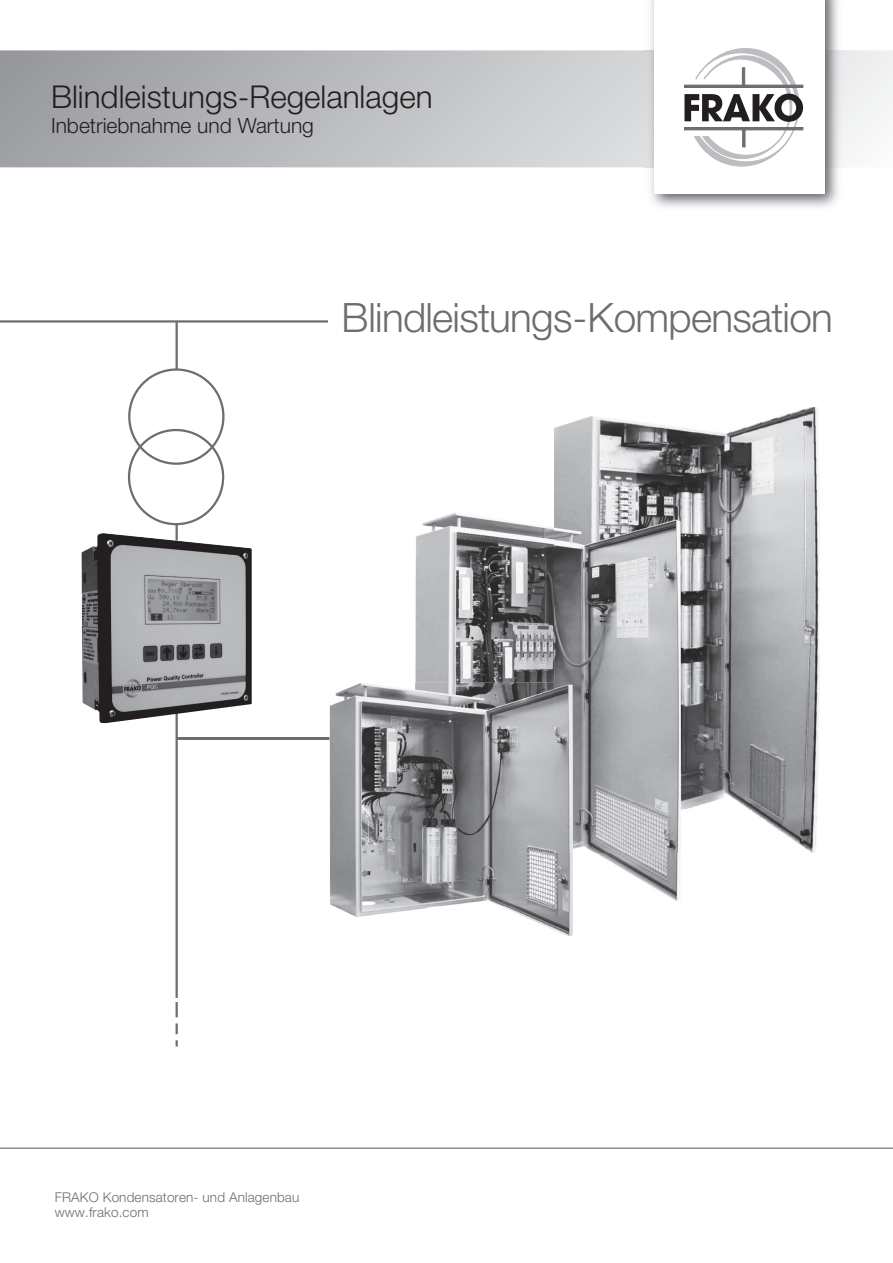
<style>
.page{position:relative;width:893px;height:1263px;background:#fff}
.page>*{position:absolute;margin:0;border:0;box-sizing:border-box;transform-origin:0 0}
.t1{font:300 40.5px "Helvetica Neue LT Pro";letter-spacing:-.02em;color:#6c6d70}
.t2{font:300 31.5px "Helvetica Neue LT Pro";color:#231f20}
.t3{font:300 21px "Helvetica Neue LT Pro";color:#231f20}
.t4{font:300 13.5px/15.6px "Helvetica Neue LT Pro";letter-spacing:.01em;color:#6c6d70}
</style>
<div class="page">
<hr style="left:176px;top:524px;width:2px;height:474px;background:#6c6d70">
<hr style="left:176px;top:321px;width:2px;height:49px;background:#6c6d70">
<hr style="left:0;top:320px;width:328px;height:3px;background:#6c6d70">
<div style="left:128px;top:368px;width:97px;height:97px;border:2px solid #6c6d70;border-radius:50%"></div>
<div style="left:128px;top:429px;width:96px;height:96px;border:2px solid #6c6d70;border-radius:50%"></div>
<svg style="left:176px;top:1002px;width:2px;height:15px"></svg>
<svg style="left:176px;top:1023px;width:2px;height:11px"></svg>
<svg style="left:176px;top:1040px;width:2px;height:6px"></svg>
<svg style="left:0;top:50px;width:893px;height:117px"></svg>
<img style="left:644px;top:0;width:201px;height:208px">
<div style="left:654px;top:0;width:171px;height:193px;background:#fff"></div>
<svg style="left:684px;top:48px;width:120px;height:119px"></svg>
<hr style="left:0;top:1147px;width:893px;height:2px;background:#6c6d70">
<img style="left:82px;top:533px;width:170px;height:190px">
<img style="left:554px;top:407px;width:265px;height:148px">
<img style="left:684px;top:555px;width:135px;height:297px">
<img style="left:415px;top:513px;width:139px;height:170px">
<img style="left:573px;top:704px;width:111px;height:197px">
<img style="left:554px;top:506px;width:130px;height:198px">
<img style="left:330px;top:683px;width:97px;height:234px">
<img style="left:427px;top:906px;width:146px;height:30px">
<svg style="left:178px;top:737px;width:160px;height:3px"></svg>
<img style="left:412px;top:683px;width:161px;height:223px">
<img style="left:554px;top:683px;width:19px;height:169px">
<h2 class="t2" style="left:51px;top:77px;width:383px">Blindleistungs-Regelanlagen</h2>
<h3 class="t3" style="left:51px;top:112px;width:264px">Inbetriebnahme und Wartung</h3>
<h1 class="t1" style="left:342px;top:293px;width:493px">Blindleistungs-Kompensation</h1>
<p class="t4" style="left:55px;top:1189px;width:246px">FRAKO Kondensatoren- und Anlagenbau www.frako.com</p>
</div>
